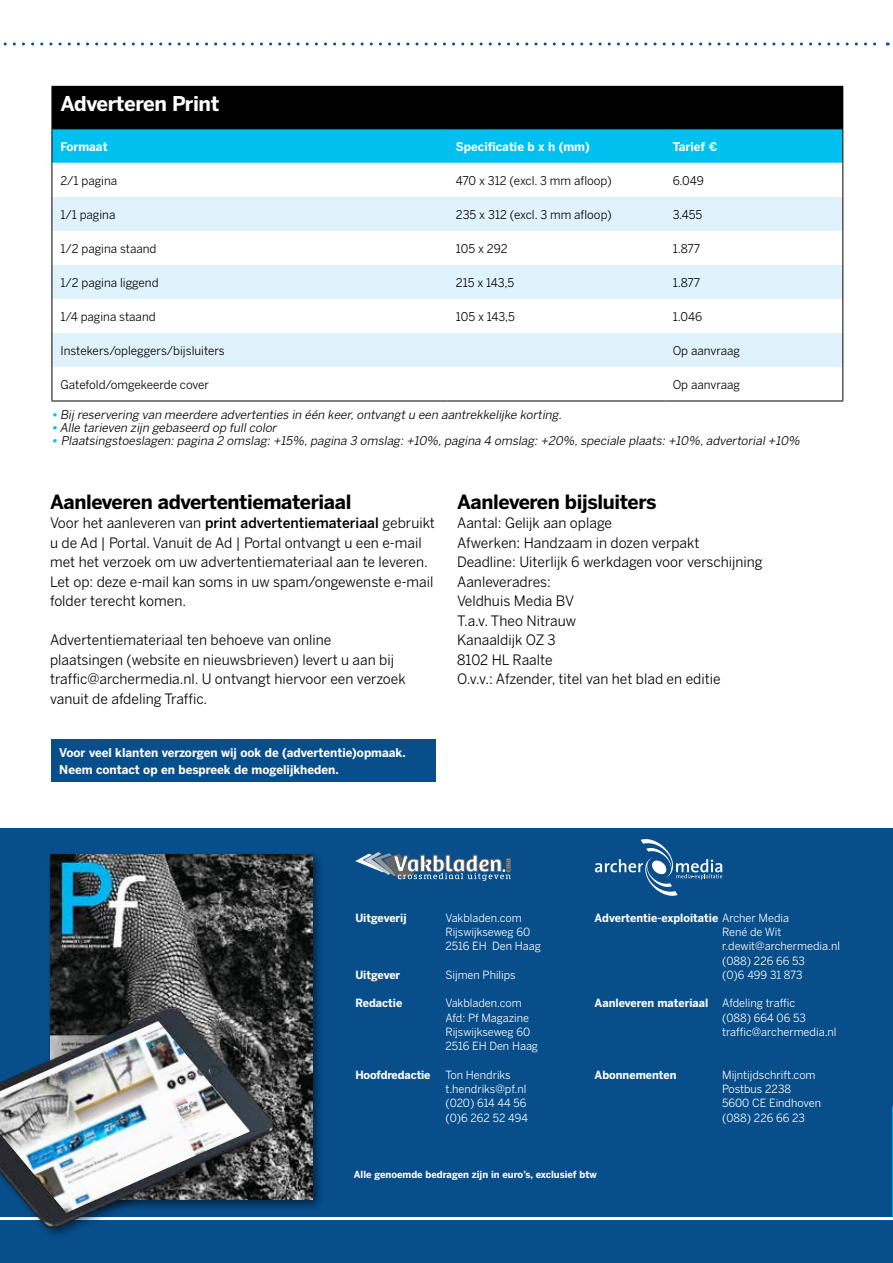
<style>
.page{position:relative;width:893px;height:1263px;background:#fff}
.page>*{position:absolute;margin:0;border:0;box-sizing:border-box;transform-origin:0 0}
.t1{font:700 20.25px "Benton Sans";letter-spacing:-.02em;color:#fff}
.t2{font:700 19.5px "Benton Sans";letter-spacing:-.02em;color:#000}
.t3{font:14.25px/19.5px "Benton Sans";color:#000}
.t4{font:12px "Benton Sans";color:#000}
.t5{font:italic 12px "Benton Sans";color:#000}
.t6{font:700 12px/16.5px "Benton Sans";color:#fff}
.t7{font:11.25px/14.2px "Benton Sans";color:#fff}
.t8{font:700 11.25px "Benton Sans";color:#fff}
.t9{font:700 9.75px "Benton Sans";color:#fff}
.s1{font-weight:900;color:#00c0f0}
.s2{font-weight:500}
.s3{font-weight:700}
</style>
<div class="page">
<div style="left:0;top:828px;width:893px;height:435px;background:#074e8b"></div>
<svg style="left:892px;top:1106px;width:1px;height:111px"></svg>
<hr style="left:0;top:1217px;width:893px;height:3px;background:#fff">
<svg style="left:355px;top:852px;width:156px;height:29px"></svg>
<svg style="left:595px;top:839px;width:127px;height:57px"></svg>
<div style="left:46px;top:851px;width:279px;height:361px;background:#000;opacity:.5"></div>
<img style="left:50px;top:855px;width:262px;height:135px">
<img style="left:31px;top:990px;width:294px;height:246px">
<img style="left:0;top:1021px;width:250px;height:192px">
<div style="left:52px;top:86px;width:791px;height:43px;background:#000"></div>
<div style="left:53px;top:129px;width:789px;height:34px;background:#00c0f0"></div>
<svg style="left:53px;top:197px;width:789px;height:170px;fill:#e0f3fc"></svg>
<hr style="left:52px;top:129px;width:1px;height:34px;background:#000">
<hr style="left:52px;top:163px;width:1px;height:34px;background:#000">
<hr style="left:52px;top:197px;width:1px;height:34px;background:#000">
<hr style="left:52px;top:231px;width:1px;height:34px;background:#000">
<hr style="left:52px;top:265px;width:1px;height:34px;background:#000">
<hr style="left:52px;top:299px;width:1px;height:34px;background:#000">
<hr style="left:842px;top:299px;width:1px;height:34px;background:#000">
<hr style="left:52px;top:333px;width:1px;height:34px;background:#000">
<hr style="left:842px;top:333px;width:1px;height:34px;background:#000">
<hr style="left:52px;top:367px;width:1px;height:34px;background:#000">
<hr style="left:842px;top:367px;width:1px;height:34px;background:#000">
<hr style="left:842px;top:163px;width:1px;height:34px;background:#000">
<hr style="left:842px;top:197px;width:1px;height:34px;background:#000">
<hr style="left:842px;top:231px;width:1px;height:34px;background:#000">
<hr style="left:842px;top:265px;width:1px;height:34px;background:#000">
<hr style="left:842px;top:129px;width:1px;height:34px;background:#000">
<hr style="left:52px;top:401px;width:395px;height:1px;background:#000">
<hr style="left:447px;top:401px;width:217px;height:1px;background:#000">
<hr style="left:664px;top:401px;width:179px;height:1px;background:#000">
<svg style="left:3px;top:43px;width:885px;height:3px"></svg>
<div style="left:51px;top:740px;width:385px;height:42px;background:#074e8b"></div>
<h1 class="t1" style="left:60px;top:91px;width:160px">Adverteren Print</h1>
<p class="t6" style="left:60px;top:138px;width:49px">Formaat</p>
<p class="t6" style="left:456px;top:138px;width:135px">Specificatie b x h (mm)</p>
<p class="t6" style="left:673px;top:138px;width:46px">Tarief €</p>
<p class="t4" style="left:60px;top:174px;width:58px">2/1 pagina</p>
<p class="t4" style="left:456px;top:174px;width:157px">470 x 312 (excl. 3 mm afloop)</p>
<p class="t4" style="left:673px;top:174px;width:33px">6.049</p>
<p class="t4" style="left:60px;top:208px;width:56px">1/1 pagina</p>
<p class="t4" style="left:456px;top:208px;width:157px">235 x 312 (excl. 3 mm afloop)</p>
<p class="t4" style="left:673px;top:208px;width:31px">3.455</p>
<p class="t4" style="left:60px;top:242px;width:98px">1/2 pagina staand</p>
<p class="t4" style="left:456px;top:242px;width:53px">105 x 292</p>
<p class="t4" style="left:673px;top:242px;width:29px">1.877</p>
<p class="t4" style="left:60px;top:276px;width:100px">1/2 pagina liggend</p>
<p class="t4" style="left:456px;top:276px;width:60px">215 x 143,5</p>
<p class="t4" style="left:673px;top:276px;width:29px">1.877</p>
<p class="t4" style="left:60px;top:310px;width:97px">1/4 pagina staand</p>
<p class="t4" style="left:456px;top:310px;width:61px">105 x 143,5</p>
<p class="t4" style="left:673px;top:310px;width:31px">1.046</p>
<p class="t4" style="left:60px;top:344px;width:166px">Instekers/opleggers/bijsluiters</p>
<p class="t4" style="left:673px;top:344px;width:69px">Op aanvraag</p>
<p class="t4" style="left:60px;top:378px;width:150px">Gatefold/omgekeerde cover</p>
<p class="t4" style="left:673px;top:378px;width:69px">Op aanvraag</p>
<p class="t5" style="left:52px;top:407px;width:514px"><span class="s1">•</span> Bij reservering van meerdere advertenties in één keer,ontvangtu een aantrekkelij ke korting.</p>
<p class="t5" style="left:52px;top:420px;width:229px"><span class="s1">•</span> Alle tarieven zij n gebaseerd op fullcolor</p>
<p class="t5" style="left:52px;top:433px;width:752px"><span class="s1">•</span> Plaatsingstoeslagen:pagina 2 omslag:+15%,pagina 3 omslag:+10%,pagina 4 omslag:+20%,speciale plaats:+10%,advertorial+10%</p>
<h2 class="t2" style="left:50px;top:490px;width:303px">Aanleveren advertentiemateriaal</h2>
<p class="t3" style="left:50px;top:513px;width:386px">Voor het aanleveren van <span class="s2">print advertentiemateriaal</span> gebruikt u de Ad | Portal. Vanuit de Ad | Portal ontvangt u een e-mail met het verzoek om uw advertentiemateriaal aan te leveren.<br>Let op: deze e-mail kan soms in uw spam/ongewenste e-mail folder terecht komen.</p>
<p class="t3" style="left:50px;top:630px;width:357px">Advertentiemateriaal ten behoeve van online plaatsingen (website en nieuwsbrieven) levert u aan bij traffic@archermedia.nl. U ontvangt hiervoor een verzoek vanuit de afdeling Traffic.</p>
<p class="t6" style="left:59px;top:745px;width:348px">Voor veel klanten verzorgen wij ook de (advertentie)opmaak.<br>Neem contact op en bespreek de mogelijkheden.</p>
<h2 class="t2" style="left:457px;top:490px;width:201px">Aanleveren bijsluiters</h2>
<p class="t3" style="left:457px;top:513px;width:307px">Aantal: Gelijk aan oplage<br>Afwerken: Handzaam in dozen verpakt<br>Deadline: Uiterlijk 6 werkdagen voor verschijning<br>Aanleveradres:<br>Veldhuis Media BV<br>T.a.v. Theo Nitrauw<br>Kanaaldijk OZ 3<br>8102 HL Raalte<br>O.v.v.: Afzender, titel van het blad en editie</p>
<p class="t8" style="left:355px;top:911px;width:53px">Uitgeverij</p>
<p class="t7" style="left:445px;top:910px;width:97px">Vakbladen.com<br>Rijswijkseweg 60<br>2516 EH Den Haag</p>
<p class="t8" style="left:355px;top:968px;width:46px">Uitgever</p>
<p class="t7" style="left:445px;top:968px;width:72px">Sijmen Philips</p>
<p class="t8" style="left:355px;top:997px;width:48px">Redactie</p>
<p class="t7" style="left:445px;top:996px;width:94px">Vakbladen.com<br>Afd: Pf Magazine<br>Rijswijkseweg 60<br>2516 EH Den Haag</p>
<p class="t8" style="left:355px;top:1068px;width:77px">Hoofdredactie</p>
<p class="t7" style="left:445px;top:1067px;width:84px">Ton Hendriks t.hendriks@pf.nl (020) 614 44 56 (0)6 262 52 494</p>
<p class="t7" style="left:722px;top:911px;width:119px;text-indent:-128px"><span class="s3">Advertentie-exploitatie</span> Archer Media<br>René de Wit r.dewit@archermedia.nl (088) 226 66 53<br>(0)6 499 31 873</p>
<p class="t7" style="left:722px;top:996px;width:116px;text-indent:-128px"><span class="s3">Aanleveren materiaal</span> Afdeling traffic<br>(088) 664 06 53 traffic@archermedia.nl</p>
<p class="t8" style="left:595px;top:1068px;width:83px">Abonnementen</p>
<p class="t7" style="left:722px;top:1067px;width:100px">Mijntijdschrift.com<br>Postbus 2238<br>5600 CE Eindhoven (088) 226 66 23</p>
<p class="t9" style="left:354px;top:1168px;width:244px">Alle genoemde bedragen zijn in euro’s, exclusief btw</p>
</div>
